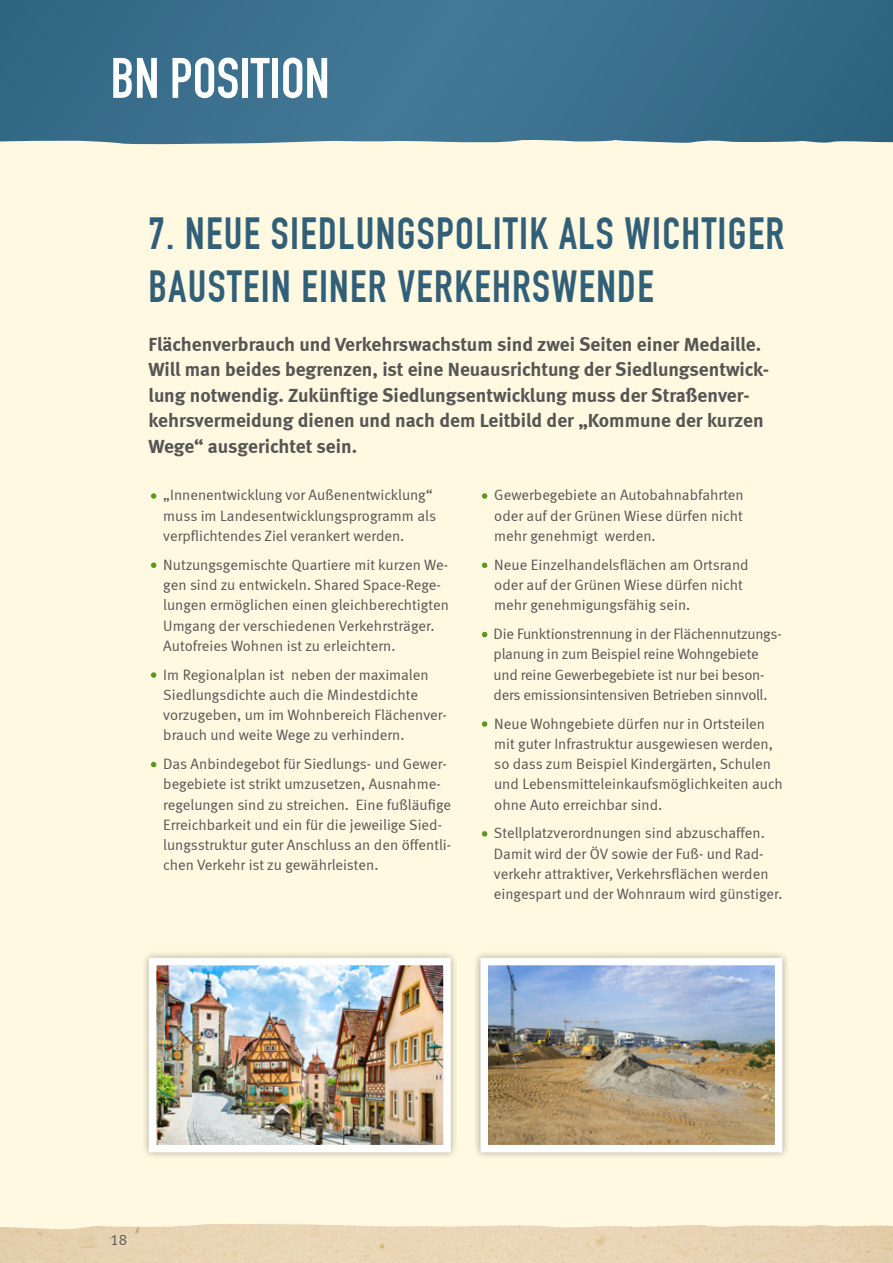
<style>
.page{position:relative;width:893px;height:1263px;background:#fff9e1}
.page>*{position:absolute;margin:0;border:0;box-sizing:border-box;transform-origin:0 0}
.t1{font:56.1px "DIN Engschrift";color:#fff}
.t2{font:44.1px/52.8px "DIN Engschrift";letter-spacing:.03em;color:#315f78}
.t3{font:19.5px/25.5px "Meta Bold LF";color:#565655}
.t4{font:15px/20.2px "Meta Normal LF";color:#565655}
</style>
<div class="page">
<div style="left:473px;top:950px;width:317px;height:210px;background:#000;opacity:.33"></div>
<img style="left:489px;top:967px;width:284px;height:176px">
<div style="left:480px;top:958px;width:302px;height:194px;border:8px solid #fff"></div>
<div style="left:141px;top:950px;width:317px;height:210px;background:#000;opacity:.33"></div>
<img style="left:158px;top:967px;width:284px;height:176px">
<div style="left:149px;top:958px;width:302px;height:194px;border:8px solid #fff"></div>
<img style="left:0;top:1224px;width:893px;height:39px">
<svg style="left:0;top:0;width:893px;height:145px;background:#3e718e"></svg>
<svg style="left:151px;top:493px;width:5px;height:6px"></svg>
<svg style="left:151px;top:562px;width:5px;height:6px"></svg>
<svg style="left:151px;top:672px;width:5px;height:6px"></svg>
<svg style="left:151px;top:762px;width:5px;height:5px"></svg>
<svg style="left:482px;top:493px;width:5px;height:6px"></svg>
<svg style="left:482px;top:562px;width:5px;height:6px"></svg>
<svg style="left:482px;top:632px;width:5px;height:5px"></svg>
<svg style="left:482px;top:721px;width:5px;height:6px"></svg>
<svg style="left:482px;top:831px;width:5px;height:5px"></svg>
<h1 class="t1" style="left:111px;top:45px;width:221px">BN POSITION</h1>
<h2 class="t2" style="left:149px;top:207px;width:637px">7. NEUE SIEDLUNGSPOLITIK ALS WICHTIGER<br>BAUSTEIN EINER VERKEHRSWENDE</h2>
<p class="t3" style="left:149px;top:331px;width:622px">Flächenverbrauch und Verkehrswachstum sind zwei Seiten einer Medaille.<br>Will man beides begrenzen, ist eine Neuausrichtung der Siedlungsentwick&shy;lung notwendig. Zukünftige Siedlungsentwicklung muss der Straßenver&shy;kehrsvermeidung dienen und nach dem Leitbild der „Kommune der kurzen Wege“ ausgerichtet sein.</p>
<p class="t4" style="left:163px;top:485px;width:274px">„Innenentwicklung vor Außenentwicklung“ muss im Landesentwicklungsprogramm als verpflichtendes Ziel verankert werden.</p>
<p class="t4" style="left:163px;top:554px;width:287px">Nutzungsgemischte Quartiere mit kurzen We&shy;gen sind zu entwickeln. Shared Space-Rege&shy;lungen ermöglichen einen gleichberechtigten Umgang der verschiedenen Verkehrsträger.<br>Autofreies Wohnen ist zu erleichtern.</p>
<p class="t4" style="left:163px;top:664px;width:285px">Im Regionalplan ist neben der maximalen Siedlungsdichte auch die Mindestdichte vorzugeben, um im Wohnbereich Flächenver&shy;brauch und weite Wege zu verhindern.</p>
<p class="t4" style="left:163px;top:753px;width:289px">Das Anbindegebot für Siedlungs- und Gewer&shy;begebiete ist strikt umzusetzen, Ausnahme&shy;regelungen sind zu streichen. Eine fußläufige Erreichbarkeit und ein für die jeweilige Sied&shy;lungsstruktur guter Anschluss an den öffentli&shy;chen Verkehr ist zu gewährleisten.</p>
<p class="t4" style="left:494px;top:485px;width:251px;text-align:justify">Gewerbegebiete an Autobahnabfahrten oder auf der Grünen Wiese dürfen nicht mehr genehmigt werden.</p>
<p class="t4" style="left:494px;top:554px;width:256px">Neue Einzelhandelsflächen am Ortsrand oder auf der Grünen Wiese dürfen nicht mehr genehmigungsfähig sein.</p>
<p class="t4" style="left:494px;top:623px;width:290px">Die Funktionstrennung in der Flächennutzungs&shy;planung in zum Beispiel reine Wohngebiete und reine Gewerbegebiete ist nur bei beson&shy;ders emissionsintensiven Betrieben sinnvoll.</p>
<p class="t4" style="left:494px;top:713px;width:290px">Neue Wohngebiete dürfen nur in Ortsteilen mit guter Infrastruktur ausgewiesen werden, so dass zum Beispiel Kindergärten, Schulen und Lebensmitteleinkaufsmöglichkeiten auch ohne Auto erreichbar sind.</p>
<p class="t4" style="left:494px;top:823px;width:290px">Stellplatzverordnungen sind abzuschaffen.<br>Damit wird der ÖV sowie der Fuß- und Rad&shy;verkehr attraktiver, Verkehrsflächen werden eingespart und der Wohnraum wird günstiger.</p>
<p class="t4" style="left:111px;top:1229px;width:18px">18</p>
</div>
